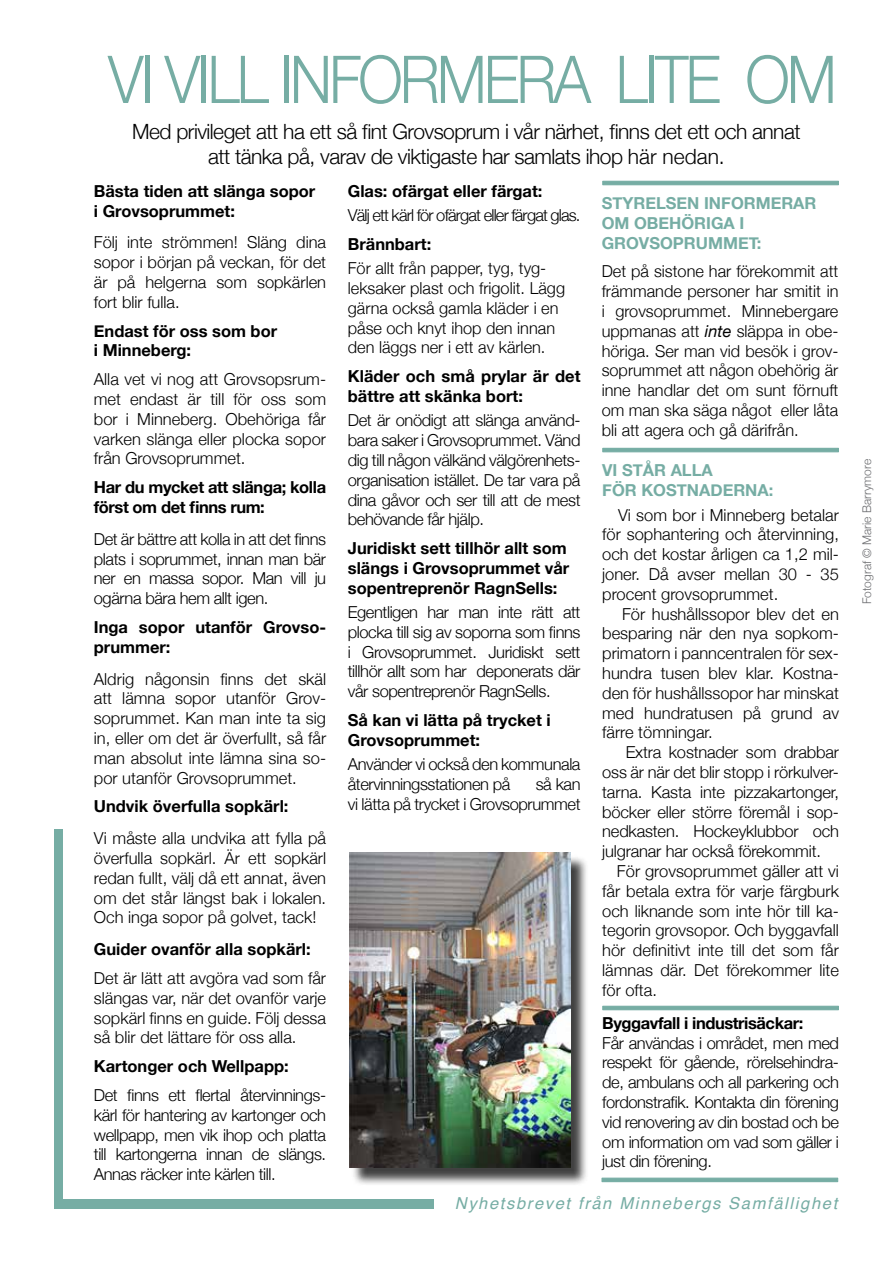
<style>
.page{position:relative;width:893px;height:1263px;background:#fff}
.page>*{position:absolute;margin:0;border:0;box-sizing:border-box;transform-origin:0 0}
.t1{font:300 66px "Helvetica Neue";letter-spacing:-.05em;color:#76ada4;scale:.91 1}
.t2{font:300 21px/25.2px "Helvetica Neue";letter-spacing:-.025em;color:#000;text-align:center}
.t3{font:300 16.5px/19.8px "Helvetica Neue";color:#000;text-align:justify}
.t4{font:700 16.5px/19.8px "Helvetica Neue";color:#000}
.t5{font:300 16.5px/19.8px "Helvetica Neue";letter-spacing:-.025em;color:#000}
.t6{font:700 16.5px/19.8px "Helvetica Neue";letter-spacing:-.025em;color:#000}
.t7{font:700 16.5px/19.8px "Helvetica Neue";color:#76ada4}
.t8{font:italic 16.5px "Helvetica";letter-spacing:.1em;color:#76ada4}
.t9{font:300 16.5px "Helvetica Neue";letter-spacing:-.05em;color:#000}
.t10{font:300 12px "Helvetica Neue";color:#6d6e71}
.s1{font-weight:400;font-style:italic}
</style>
<div class="page">
<div style="left:54px;top:830px;width:9px;height:379px;background:#76ada4"></div>
<div style="left:54px;top:1199px;width:379px;height:10px;background:#76ada4"></div>
<svg style="left:601px;top:1177px;width:237px;height:5px"></svg>
<hr style="left:602px;top:1006px;width:237px;height:4px;background:#76ada4">
<hr style="left:602px;top:448px;width:237px;height:4px;background:#76ada4">
<hr style="left:602px;top:181px;width:237px;height:4px;background:#76ada4">
<div style="left:351px;top:855px;width:238px;height:331px;background:#000;opacity:.75"></div>
<img style="left:349px;top:852px;width:221px;height:315px">
<h1 class="t1" style="left:108px;top:26px;width:802px">VI VILL INFORMERA LITE OM</h1>
<p class="t2" style="left:132px;top:117px;width:670px">Med privileget att ha ett så fint Grovsoprum i vår närhet, finns det ett och annat att tänka på, varav de viktigaste har samlats ihop här nedan.</p>
<p class="t7" style="left:602px;top:194px;width:216px">STYRELSEN INFORMERAR<br>OM OBEHÖRIGA I<br>GROVSOPRUMMET:</p>
<p class="t3" style="left:602px;top:261px;width:238px">Det på sistone har förekommit att främmande personer har smitit in i grovsoprummet. Minnebergare uppmanas att <span class="s1">inte</span> släppa in obe&shy;höriga. Ser man vid besök i grov&shy;soprummet att någon obehörig är inne handlar det om sunt förnuft om man ska säga något eller låta bli att agera och gå därifrån.</p>
<p class="t4" style="left:348px;top:181px;width:196px">Glas: ofärgat eller färgat:</p>
<p class="t9" style="left:348px;top:202px;width:234px">Välj ett kärl för ofärgat eller färgat glas.</p>
<p class="t4" style="left:348px;top:235px;width:85px">Brännbart:</p>
<p class="t3" style="left:348px;top:257px;width:219px;text-align:left">För allt från papper, tyg, tyg&shy;leksaker plast och frigolit. Lägg gärna också gamla kläder i en påse och knyt ihop den innan den läggs ner i ett av kärlen.</p>
<p class="t4" style="left:348px;top:367px;width:234px">Kläder och små prylar är det bättre att skänka bort:</p>
<p class="t3" style="left:348px;top:410px;width:234px">Det är onödigt att slänga använd&shy;bara saker i Grovsoprummet. Vänd dig till någon välkänd välgörenhets&shy;organisation istället. De tar vara på dina gåvor och ser till att de mest behövande får hjälp.</p>
<p class="t4" style="left:348px;top:539px;width:223px">Juridiskt sett tillhör allt som slängs i Grovsoprummet vår sopentreprenör RagnSells:</p>
<p class="t3" style="left:348px;top:601px;width:234px">Egentligen har man inte rätt att plocka till sig av soporna som finns i Grovsoprummet. Juridiskt sett tillhör allt som har deponerats där vår sopentreprenör RagnSells.</p>
<p class="t4" style="left:348px;top:711px;width:204px">Så kan vi lätta på trycket i<br>Grovsoprummet:</p>
<p class="t5" style="left:348px;top:753px;width:234px">Använder vi också den kommunala återvinningsstationen på</p>
<p class="t4" style="left:94px;top:181px;width:223px">Bästa tiden att slänga sopor i Grovsoprummet:</p>
<p class="t3" style="left:94px;top:232px;width:234px">Följ inte strömmen! Släng dina sopor i början på veckan, för det är på helgerna som sopkärlen fort blir fulla.</p>
<p class="t4" style="left:94px;top:321px;width:185px">Endast för oss som bor i Minneberg:</p>
<p class="t3" style="left:94px;top:368px;width:234px">Alla vet vi nog att Grovsopsrum&shy;met endast är till för oss som bor i Minneberg. Obehöriga får varken slänga eller plocka sopor från Grovsoprummet.</p>
<p class="t6" style="left:94px;top:478px;width:234px">Har du mycket att slänga; kolla först om det finns rum:</p>
<p class="t3" style="left:94px;top:528px;width:234px">Det är bättre att kolla in att det finns plats i soprummet, innan man bär ner en massa sopor. Man vill ju ogärna bära hem allt igen.</p>
<p class="t4" style="left:94px;top:618px;width:234px">Inga sopor utanför Grovso&shy;prummer:</p>
<p class="t3" style="left:94px;top:668px;width:234px">Aldrig någonsin finns det skäl att lämna sopor utanför Grov&shy;soprummet. Kan man inte ta sig in, eller om det är överfullt, så får man absolut inte lämna sina so&shy;por utanför Grovsoprummet.</p>
<p class="t4" style="left:94px;top:797px;width:196px">Undvik överfulla sopkärl:</p>
<p class="t3" style="left:94px;top:827px;width:234px">Vi måste alla undvika att fylla på överfulla sopkärl. Är ett sopkärl redan fullt, välj då ett annat, även om det står längst bak i lokalen.<br>Och inga sopor på golvet, tack!</p>
<p class="t4" style="left:94px;top:940px;width:218px">Guider ovanför alla sopkärl:</p>
<p class="t3" style="left:94px;top:967px;width:234px">Det är lätt att avgöra vad som får slängas var, när det ovanför varje sopkärl finns en guide. Följ dessa så blir det lättare för oss alla.</p>
<p class="t4" style="left:94px;top:1057px;width:196px">Kartonger och Wellpapp:</p>
<p class="t3" style="left:94px;top:1084px;width:234px">Det finns ett flertal återvinnings&shy;kärl för hantering av kartonger och wellpapp, men vik ihop och platta till kartongerna innan de slängs.<br>Annas räcker inte kärlen till.</p>
<p class="t7" style="left:602px;top:461px;width:173px">VI STÅR ALLA<br>FÖR KOSTNADERNA:</p>
<p class="t3" style="left:602px;top:504px;width:238px;text-indent:16px">Vi som bor i Minneberg betalar för sophantering och återvinning, och det kostar årligen ca 1,2 mil&shy;joner. Då avser mellan 30 - 35 procent grovsoprummet.</p>
<p class="t3" style="left:602px;top:603px;width:238px;text-indent:20px">För hushållssopor blev det en besparing när den nya sopkom&shy;primatorn i panncentralen för sex&shy;hundra tusen blev klar. Kostna&shy;den för hushållssopor har minskat med hundratusen på grund av färre tömningar.</p>
<p class="t3" style="left:602px;top:741px;width:238px;text-indent:23px">Extra kostnader som drabbar oss är när det blir stopp i rörkulver&shy;tarna. Kasta inte pizzakartonger, böcker eller större föremål i sop&shy;nedkasten. Hockeyklubbor och julgranar har också förekommit.</p>
<p class="t3" style="left:602px;top:860px;width:238px;text-indent:15px">För grovsoprummet gäller att vi får betala extra för varje färgburk och liknande som inte hör till ka&shy;tegorin grovsopor. Och byggavfall hör definitivt inte till det som får lämnas där. Det förekommer lite för ofta.</p>
<p class="t5" style="left:348px;top:773px;width:234px;text-align:right">så kan<br>vi lätta på trycket i Grovsoprummet</p>
<p class="t6" style="left:602px;top:1013px;width:203px">Byggavfall i industrisäckar:</p>
<p class="t3" style="left:602px;top:1032px;width:238px">Får användas i området, men med respekt för gående, rörelsehindra&shy;de, ambulans och all parkering och fordonstrafik. Kontakta din förening vid renovering av din bostad och be om information om vad som gäller i just din förening.</p>
<p class="t8" style="left:455px;top:1190px;width:384px">Nyhetsbrevet från Minnebergs Samfällighet</p>
<p class="t10" style="left:857px;top:604px;width:146px;rotate:-90deg">Fotograf © Marie Barrymore</p>
</div>
